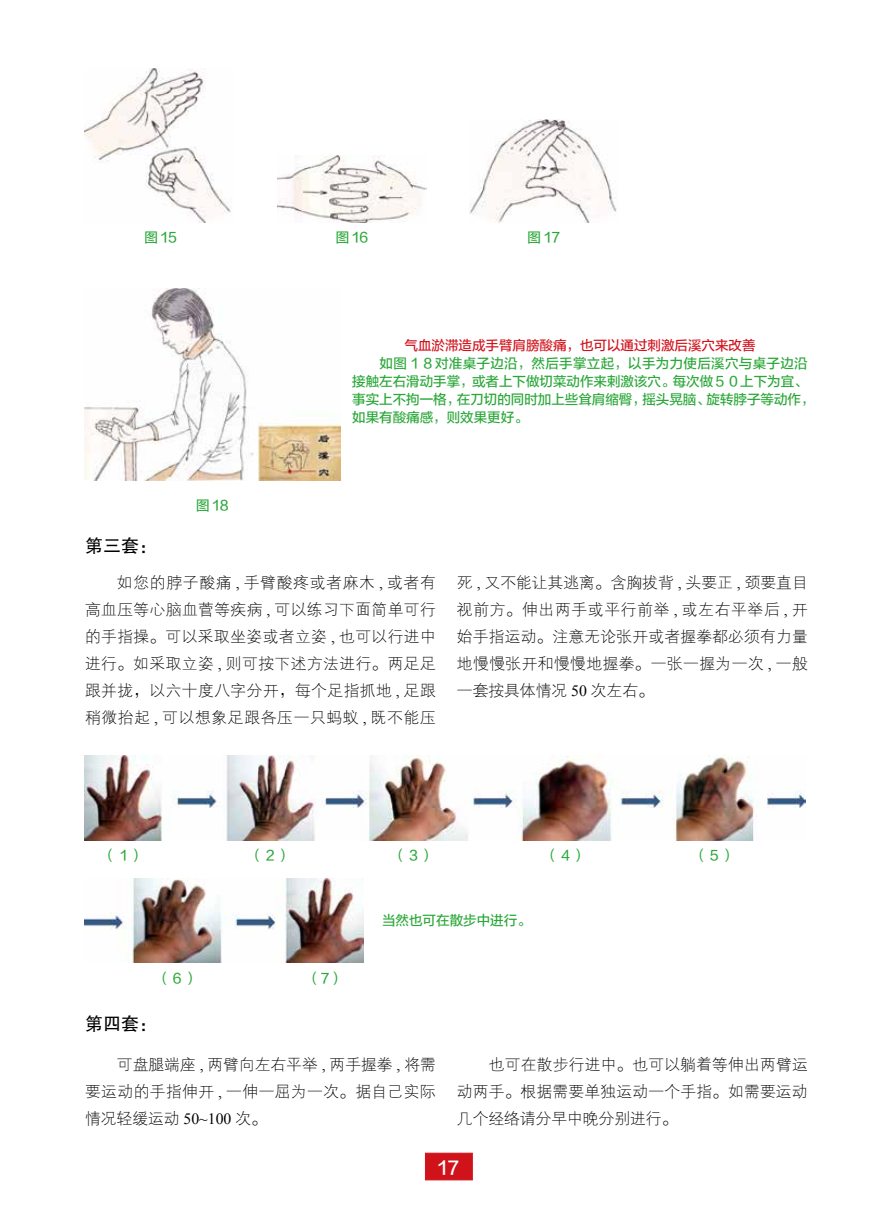
<style>
.page{position:relative;width:893px;height:1212px;background:#fff}
.page>*{position:absolute;margin:0;border:0;box-sizing:border-box;transform-origin:0 0}
.t1{font:18px "FZHTK GBK1 0";color:#000}
.t2{font:18px "FZLTZHK GBK1 0";color:#fff}
.t3{font:15.75px/27px "FZXDXK GBK1 0";letter-spacing:.015em;color:#000;text-align:justify}
.t4{font:13.5px/18px "FZLTZHUNHK GBK1 0";color:#2aa738}
.t5{font:13.5px "FZLTZHUNHK GBK1 0";color:#d0121b}
.s1{font-family:"Times New Roman"}
</style>
<div class="page">
<div style="left:425px;top:1153px;width:47px;height:27px;background:#d0121b;border:1px solid #d0121b"></div>
<img style="left:85px;top:68px;width:147px;height:154px">
<img style="left:85px;top:756px;width:721px;height:84px">
<img style="left:85px;top:878px;width:278px;height:85px">
<img style="left:85px;top:289px;width:255px;height:191px">
<img style="left:278px;top:155px;width:149px;height:67px">
<img style="left:469px;top:120px;width:148px;height:102px">
<p class="t4" style="left:144px;top:229px;width:34px">图 15</p>
<p class="t4" style="left:336px;top:229px;width:34px">图 16</p>
<p class="t4" style="left:528px;top:229px;width:34px">图 17</p>
<p class="t1" style="left:85px;top:536px;width:73px">第三套：</p>
<p class="t4" style="left:196px;top:497px;width:34px">图 18</p>
<p class="t5" style="left:405px;top:338px;width:352px">气血淤滞造成手臂肩膀酸痛，也可以通过刺激后溪穴来改善</p>
<p class="t4" style="left:352px;top:354px;width:464px">　　如图１８对准桌子边沿，然后手掌立起，以手为力使后溪穴与桌子边沿接触左右滑动手掌，或者上下做切菜动作来剌激该穴。每次做５０上下为宜、事实上不拘一格，在刀切的同时加上些耸肩缩臀，摇头晃脑、旋转脖子等动作，如果有酸痛感，则效果更好。</p>
<p class="t3" style="left:85px;top:569px;width:352px;text-indent:32px">如您的脖子酸痛 <span class="s1">,</span> 手臂酸疼或者麻木 <span class="s1">,</span> 或者有高血压等心脑血菅等疾病 <span class="s1">,</span> 可以练习下面简单可行的手指操。可以采取坐姿或者立姿 <span class="s1">,</span> 也可以行进中进行。如采取立姿 <span class="s1">,</span> 则可按下述方法进行。两足足跟并拢，以六十度八字分开，每个足指抓地 <span class="s1">,</span> 足跟稍微抬起 <span class="s1">,</span> 可以想象足跟各压一只蚂蚁 <span class="s1">,</span> 既不能压</p>
<p class="t3" style="left:457px;top:569px;width:352px">死 <span class="s1">,</span> 又不能让其逃离。含胸拔背 <span class="s1">,</span> 头要正 <span class="s1">,</span> 颈要直目视前方。伸出两手或平行前举 <span class="s1">,</span> 或左右平举后 <span class="s1">,</span> 开始手指运动。注意无论张开或者握拳都必须有力量地慢慢张开和慢慢地握拳。一张一握为一次 <span class="s1">,</span> 一般一套按具体情况 <span class="s1">50</span> 次左右。</p>
<p class="t4" style="left:103px;top:847px;width:42px">（１）</p>
<p class="t4" style="left:250px;top:847px;width:42px">（２）</p>
<p class="t4" style="left:393px;top:847px;width:42px">（３）</p>
<p class="t4" style="left:545px;top:847px;width:42px">（４）</p>
<p class="t4" style="left:694px;top:847px;width:42px">（５）</p>
<p class="t1" style="left:85px;top:1014px;width:73px">第四套：</p>
<p class="t4" style="left:157px;top:970px;width:42px">（６）</p>
<p class="t4" style="left:307px;top:970px;width:37px">（7）</p>
<p class="t4" style="left:382px;top:912px;width:150px">当然也可在散步中进行。</p>
<p class="t3" style="left:85px;top:1052px;width:352px;text-indent:32px">可盘腿端座 <span class="s1">,</span> 两臂向左右平举 <span class="s1">,</span> 两手握拳 <span class="s1">,</span> 将需要运动的手指伸开 <span class="s1">,</span> 一伸一屈为一次。据自己实际情况轻缓运动 <span class="s1">50~100</span> 次。</p>
<p class="t3" style="left:457px;top:1052px;width:352px;text-indent:32px">也可在散步行进中。也可以躺着等伸出两臂运动两手。根据需要单独运动一个手指。如需要运动几个经络请分早中晚分别进行。</p>
<p class="t2" style="left:438px;top:1157px;width:23px">17</p>
</div>
